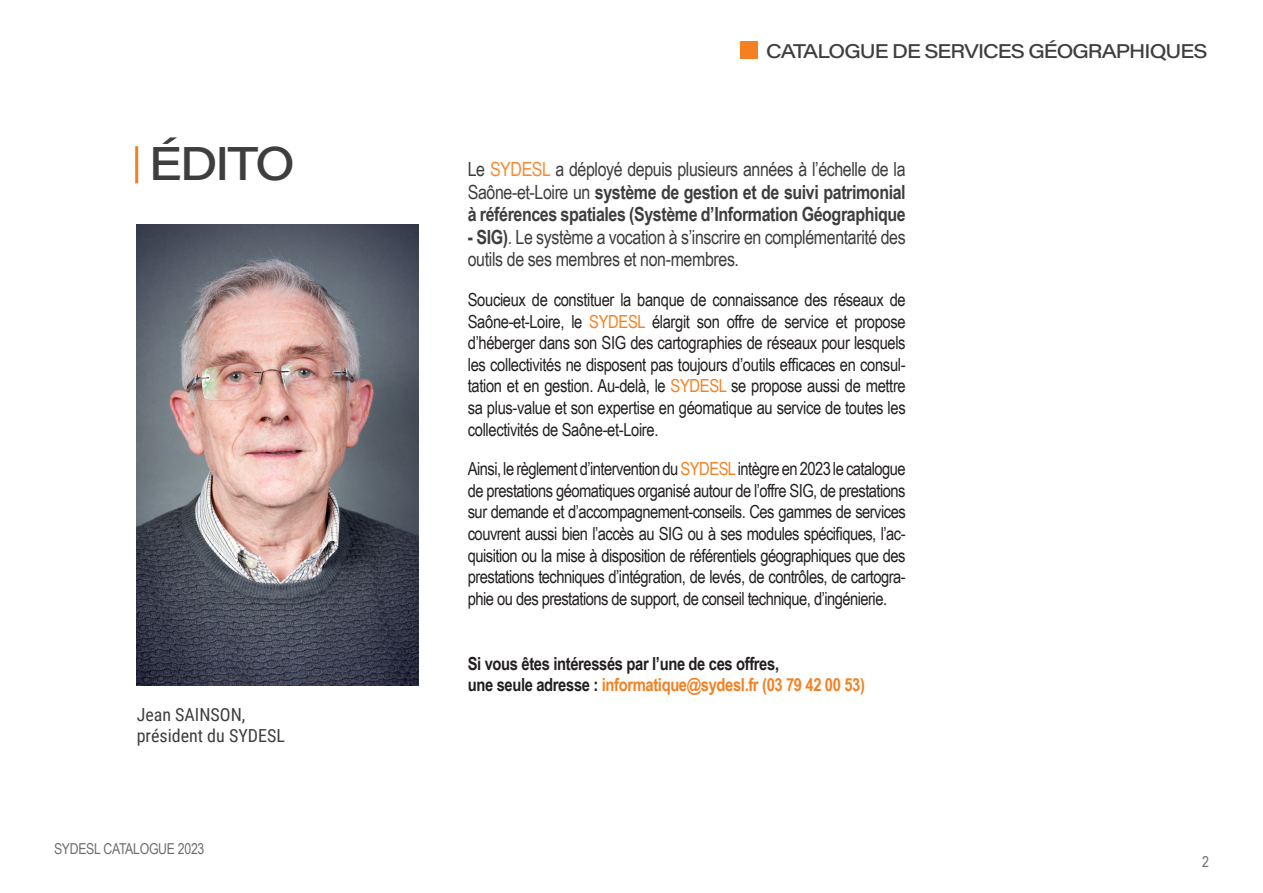
<style>
.page{position:relative;width:1263px;height:893px;background:#fff}
.page>*{position:absolute;margin:0;border:0;box-sizing:border-box;transform-origin:0 0}
.t1{font:46.5px "Acumin Variable Concept";letter-spacing:-.05em;color:#3e3e3f}
.t2{font:700 19.5px/22.5px "Arial Narrow";letter-spacing:-.02em;color:#3e3e3f;text-align:justify}
.t3{font:19.5px/22.5px "Arial Narrow";letter-spacing:-.02em;color:#3e3e3f}
.t4{font:19.5px "Acumin Variable Concept";letter-spacing:-.055em;color:#3e3e3f}
.t5{font:18px/21.6px "Arial Narrow";letter-spacing:-.025em;color:#231f20;text-align:justify}
.t6{font:700 18px "Arial Narrow";letter-spacing:-.02em;color:#f58021}
.t7{font:700 18px "Arial Narrow";letter-spacing:-.02em;color:#231f20}
.t8{font:18px "Roboto Condensed";color:#3e3e3f}
.t9{font:15px "Arial Narrow";letter-spacing:-.02em;color:#6c6d70}
.s1{font-weight:400}
.s2{font-weight:400;color:#f58b32}
.s3{font-weight:700}
.s4{color:#f58021}
.s5{color:#231f20}
</style>
<div class="page">
<div style="left:741px;top:42px;width:17px;height:17px;background:#f58021"></div>
<hr style="left:135px;top:146px;width:3px;height:37px;background:#f58021">
<img style="left:137px;top:224px;width:282px;height:461px">
<p class="t1" style="left:149px;top:132px;width:148px">ÉDITO</p>
<p class="t8" style="left:137px;top:701px;width:110px">Jean SAINSON,</p>
<p class="t8" style="left:137px;top:723px;width:150px">président du SYDESL</p>
<p class="t9" style="left:54px;top:838px;width:152px">SYDESL CATALOGUE 2023</p>
<p class="t4" style="left:766px;top:38px;width:443px">CATALOGUE DE SERVICES GÉOGRAPHIQUES</p>
<p class="t2" style="left:468px;top:157px;width:439px"><span class="s1">Le</span> <span class="s2">SYDESL</span> <span class="s1">a déployé depuis plusieurs années à l’échelle de la Saône-et-Loire un</span> système de gestion et de suivi patrimonial à références spatiales (Système d’Information Géographique</p>
<p class="t3" style="left:468px;top:225px;width:439px"><span class="s3">- SIG)</span>. Le système a vocation à s’inscrire en complémentarité des outils de ses membres et non-membres.</p>
<p class="t5" style="left:468px;top:288px;width:439px">Soucieux de constituer la banque de connaissance des réseaux de Saône-et-Loire, le <span class="s4">SYDESL</span> élargit son offre de service et propose d’héberger dans son SIG des cartographies de réseaux pour lesquels les collectivités ne disposent pas toujours d’outils efficaces en consul&shy;tation et en gestion. Au-delà, le <span class="s4">SYDESL</span> se propose aussi de mettre sa plus-value et son expertise en géomatique au service de toutes les collectivités de Saône-et-Loire.</p>
<p class="t5" style="left:468px;top:457px;width:439px">Ainsi, le règlement d’intervention du <span class="s4">SYDESL</span> intègre en 2023 le catalogue de prestations géomatiques organisé autour de l’offre SIG, de prestations sur demande et d’accompagnement-conseils. Ces gammes de services couvrent aussi bien l’accès au SIG ou à ses modules spécifiques, l’ac&shy;quisition ou la mise à disposition de référentiels géographiques que des prestations techniques d’intégration, de levés, de contrôles, de cartogra&shy;phie ou des prestations de support, de conseil technique, d’ingénierie.</p>
<p class="t7" style="left:468px;top:650px;width:313px">Si vous êtes intéressés par l’une de ces offres,</p>
<p class="t6" style="left:468px;top:671px;width:399px"><span class="s5">une seule adresse :</span> informatique@sydesl.fr (03 79 42 00 53)</p>
<p class="t9" style="left:1202px;top:850px;width:8px">2</p>
</div>
